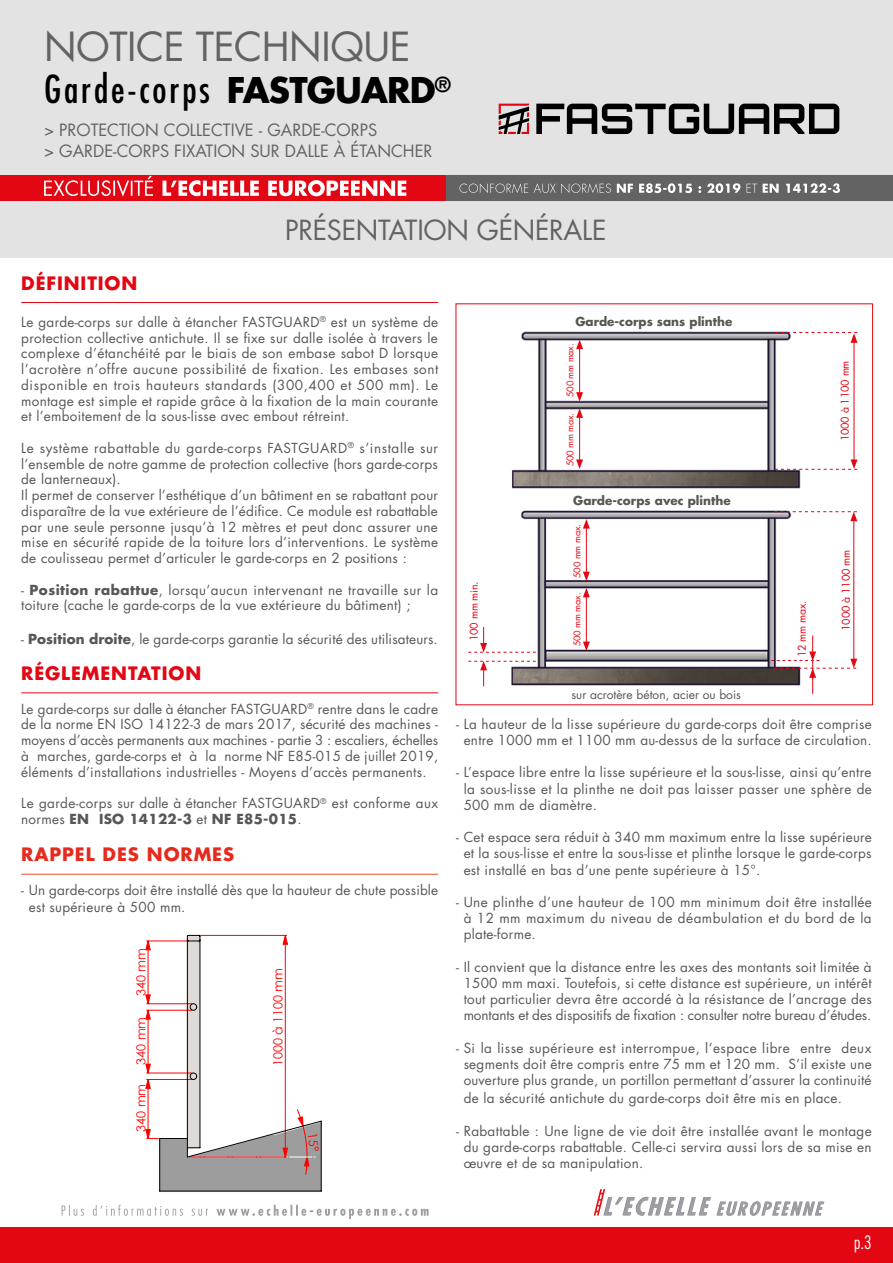
<style>
.page{position:relative;width:893px;height:1263px;background:#fff}
.page>*{position:absolute;margin:0;border:0;box-sizing:border-box;transform-origin:0 0}
.t1{font:39px "Futura Std";letter-spacing:-.01em;color:#646363}
.t2{font:condensed 37.5px "Futura Std";letter-spacing:.075em;color:#000}
.t3{font:27px "Futura Std";letter-spacing:-.01em;color:#646363}
.t4{font:700 18px "Futura Std";letter-spacing:.05em;color:#e30613}
.t5{font:700 18px "Futura Std";letter-spacing:.05em;color:#e52a1e}
.t6{font:300 condensed 18px "Futura Std";color:#fff}
.t7{font:16.5px/21px "Futura Std";color:#646363}
.t8{font:13.5px/15.8px "Futura Std";letter-spacing:.02em;color:#575756;text-align:justify}
.t9{font:12.45px "Century Gothic";color:#f00}
.t10{font:700 12px "Futura Std";color:#575756}
.t11{font:12px "Futura Std";color:#575756}
.t12{font:10.5px "Futura Std";letter-spacing:-.02em;color:#e30613}
.t13{font:9px "Futura Std";letter-spacing:-.02em;color:#e30613}
.s1{font-weight:700;font-stretch:normal;font-size:34.5px}
.s2{font-weight:700}
</style>
<div class="page">
<div style="left:0;top:0;width:893px;height:175px;background:#e3e3e3"></div>
<div style="left:0;top:1227px;width:893px;height:36px;background:#e30613"></div>
<svg style="left:594px;top:1189px;width:230px;height:27px"></svg>
<div style="left:0;top:201px;width:893px;height:57px;background:#e3e3e3"></div>
<svg style="left:62px;top:1205px;width:367px;height:14px"></svg>
<div style="left:0;top:175px;width:446px;height:26px;background:#e30613"></div>
<div style="left:446px;top:175px;width:447px;height:26px;background:#646363"></div>
<svg style="left:44px;top:176px;width:362px;height:21px"></svg>
<svg style="left:459px;top:183px;width:381px;height:10px"></svg>
<svg style="left:536px;top:104px;width:303px;height:30px"></svg>
<svg style="left:499px;top:104px;width:30px;height:30px"></svg>
<img style="left:487px;top:510px;width:302px;height:176px">
<img style="left:512px;top:331px;width:289px;height:158px">
<hr style="left:579px;top:347px;width:1px;height:48px;background:#e30613">
<svg style="left:576px;top:340px;width:7px;height:9px"></svg>
<svg style="left:576px;top:392px;width:7px;height:10px"></svg>
<hr style="left:579px;top:415px;width:1px;height:47px;background:#e30613">
<svg style="left:576px;top:408px;width:7px;height:10px"></svg>
<svg style="left:576px;top:459px;width:7px;height:10px"></svg>
<hr style="left:854px;top:340px;width:1px;height:122px;background:#e30613">
<svg style="left:775px;top:459px;width:82px;height:11px"></svg>
<svg style="left:468px;top:661px;width:68px;height:25px"></svg>
<svg style="left:468px;top:627px;width:68px;height:26px"></svg>
<hr style="left:853px;top:519px;width:1px;height:142px;background:#e30613">
<svg style="left:774px;top:511px;width:83px;height:10px"></svg>
<svg style="left:771px;top:635px;width:86px;height:59px"></svg>
<hr style="left:586px;top:526px;width:1px;height:48px;background:#e30613">
<svg style="left:583px;top:519px;width:7px;height:10px"></svg>
<svg style="left:583px;top:572px;width:7px;height:9px"></svg>
<hr style="left:586px;top:595px;width:1px;height:49px;background:#e30613">
<svg style="left:583px;top:588px;width:7px;height:9px"></svg>
<svg style="left:583px;top:642px;width:7px;height:9px"></svg>
<svg style="left:775px;top:332px;width:82px;height:11px"></svg>
<hr style="left:21px;top:302px;width:417px;height:1px;background:#e30613">
<hr style="left:21px;top:693px;width:417px;height:1px;background:#e30613">
<hr style="left:21px;top:874px;width:417px;height:1px;background:#e94f35">
<svg style="left:145px;top:935px;width:177px;height:256px"></svg>
<h1 class="t1" style="left:44px;top:22px;width:368px">NOTICE TECHNIQUE</h1>
<h2 class="t2" style="left:44px;top:67px;width:408px">Garde-corps <span class="s1">FASTGUARD</span><sup>®</sup></h2>
<p class="t7" style="left:44px;top:120px;width:390px">&gt; PROTECTION COLLECTIVE - GARDE-CORPS<br>&gt; GARDE-CORPS FIXATION SUR DALLE À ÉTANCHER</p>
<h3 class="t3" style="left:285px;top:213px;width:323px">PRÉSENTATION GÉNÉRALE</h3>
<h3 class="t4" style="left:21px;top:271px;width:118px">DÉFINITION</h3>
<p class="t8" style="left:21px;top:314px;width:418px">Le garde-corps sur dalle à étancher FASTGUARD<sup>®</sup> est un système de protection collective antichute. Il se fixe sur dalle isolée à travers le complexe d’étanchéité par le biais de son embase sabot D lorsque l’acrotère n’offre aucune possibilité de fixation. Les embases sont disponible en trois hauteurs standards (300,400 et 500 mm). Le montage est simple et rapide grâce à la fixation de la main courante et l’emboitement de la sous-lisse avec embout rétreint.</p>
<p class="t8" style="left:21px;top:440px;width:418px;text-align:left">Le système rabattable du garde-corps FASTGUARD<sup>®</sup> s’installe sur l’ensemble de notre gamme de protection collective (hors garde-corps de lanterneaux).<br>Il permet de conserver l’esthétique d’un bâtiment en se rabattant pour disparaître de la vue extérieure de l’édifice. Ce module est rabattable par une seule personne jusqu’à 12 mètres et peut donc assurer une mise en sécurité rapide de la toiture lors d’interventions. Le système de coulisseau permet d’articuler le garde-corps en 2 positions :</p>
<p class="t8" style="left:21px;top:582px;width:418px">- <span class="s2">Position rabattue</span>, lorsqu’aucun intervenant ne travaille sur la toiture (cache le garde-corps de la vue extérieure du bâtiment) ;</p>
<p class="t8" style="left:21px;top:631px;width:418px">- <span class="s2">Position droite</span>, le garde-corps garantie la sécurité des utilisateurs.</p>
<h3 class="t4" style="left:21px;top:661px;width:182px">RÉGLEMENTATION</h3>
<p class="t8" style="left:21px;top:701px;width:418px">Le garde-corps sur dalle à étancher FASTGUARD<sup>®</sup> rentre dans le cadre de la norme EN ISO 14122-3 de mars 2017, sécurité des machines - moyens d’accès permanents aux machines - partie 3 : escaliers, échelles à marches, garde-corps et à la norme NF E85-015 de juillet 2019, éléments d’installations industrielles - Moyens d’accès permanents.</p>
<p class="t8" style="left:21px;top:795px;width:418px">Le garde-corps sur dalle à étancher FASTGUARD<sup>®</sup> est conforme aux normes <span class="s2">EN ISO 14122-3</span> et <span class="s2">NF E85-015</span>.</p>
<h3 class="t5" style="left:21px;top:842px;width:214px">RAPPEL DES NORMES</h3>
<p class="t8" style="left:29px;top:882px;width:411px;line-height:16.2px;text-indent:-8px">- Un garde-corps doit être installé dès que la hauteur de chute possible est supérieure à 500 mm.</p>
<p class="t9" style="left:132px;top:996px;width:49px;rotate:-90deg">340 mm</p>
<p class="t9" style="left:132px;top:1064px;width:49px;rotate:-90deg">340 mm</p>
<p class="t9" style="left:132px;top:1132px;width:49px;rotate:-90deg">340 mm</p>
<p class="t9" style="left:269px;top:1066px;width:99px;rotate:-90deg">1000 à 1100 mm</p>
<p class="t12" style="left:467px;top:641px;width:61px;rotate:-90deg">100 mm min.</p>
<p class="t10" style="left:575px;top:314px;width:159px">Garde-corps sans plinthe</p>
<p class="t13" style="left:564px;top:397px;width:55px;rotate:-90deg">500 mm max.</p>
<p class="t13" style="left:564px;top:466px;width:55px;rotate:-90deg">500 mm max.</p>
<p class="t10" style="left:573px;top:493px;width:159px">Garde-corps avec plinthe</p>
<p class="t13" style="left:571px;top:578px;width:55px;rotate:-90deg">500 mm max.</p>
<p class="t13" style="left:571px;top:646px;width:55px;rotate:-90deg">500 mm max.</p>
<p class="t12" style="left:795px;top:657px;width:58px;rotate:-90deg">12 mm max.</p>
<p class="t11" style="left:571px;top:687px;width:171px">sur acrotère béton, acier ou bois</p>
<p class="t12" style="left:838px;top:441px;width:82px;rotate:-90deg">1000 à 1100 mm</p>
<p class="t12" style="left:839px;top:631px;width:82px;rotate:-90deg">1000 à 1100 mm</p>
<p class="t8" style="left:456px;top:716px;width:417px;line-height:16.2px;text-align:center">- La hauteur de la lisse supérieure du garde-corps doit être comprise entre 1000 mm et 1100 mm au-dessus de la surface de circulation.</p>
<p class="t8" style="left:464px;top:764px;width:410px;line-height:16.2px;text-indent:-8px">- L’espace libre entre la lisse supérieure et la sous-lisse, ainsi qu’entre la sous-lisse et la plinthe ne doit pas laisser passer une sphère de 500 mm de diamètre.</p>
<p class="t8" style="left:464px;top:829px;width:410px;line-height:16.2px;text-indent:-8px">- Cet espace sera réduit à 340 mm maximum entre la lisse supérieure et la sous-lisse et entre la sous-lisse et plinthe lorsque le garde-corps est installé en bas d’une pente supérieure à 15°.</p>
<p class="t8" style="left:464px;top:894px;width:410px;line-height:16.2px;text-indent:-8px">- Une plinthe d’une hauteur de 100 mm minimum doit être installée à 12 mm maximum du niveau de déambulation et du bord de la plate-forme.</p>
<p class="t8" style="left:456px;top:959px;width:417px;line-height:16.2px;text-align:center">- Il convient que la distance entre les axes des montants soit limitée à 1500 mm maxi. Toutefois, si cette distance est supérieure, un intérêt tout particulier devra être accordé à la résistance de l’ancrage des montants et des dispositifs de fixation : consulter notre bureau d’études.</p>
<p class="t8" style="left:456px;top:1040px;width:417px;line-height:16.2px;text-align:center">- Si la lisse supérieure est interrompue, l’espace libre entre deux segments doit être compris entre 75 mm et 120 mm. S’il existe une ouverture plus grande, un portillon permettant d’assurer la continuité</p>
<p class="t8" style="left:464px;top:1090px;width:380px">de la sécurité antichute du garde-corps doit être mis en place.</p>
<p class="t8" style="left:464px;top:1123px;width:410px;line-height:16.2px;text-indent:-8px">- Rabattable : Une ligne de vie doit être installée avant le montage du garde-corps rabattable. Celle-ci servira aussi lors de sa mise en œuvre et de sa manipulation.</p>
<h3 class="t6" style="left:854px;top:1231px;width:19px">p.3</h3>
</div>
